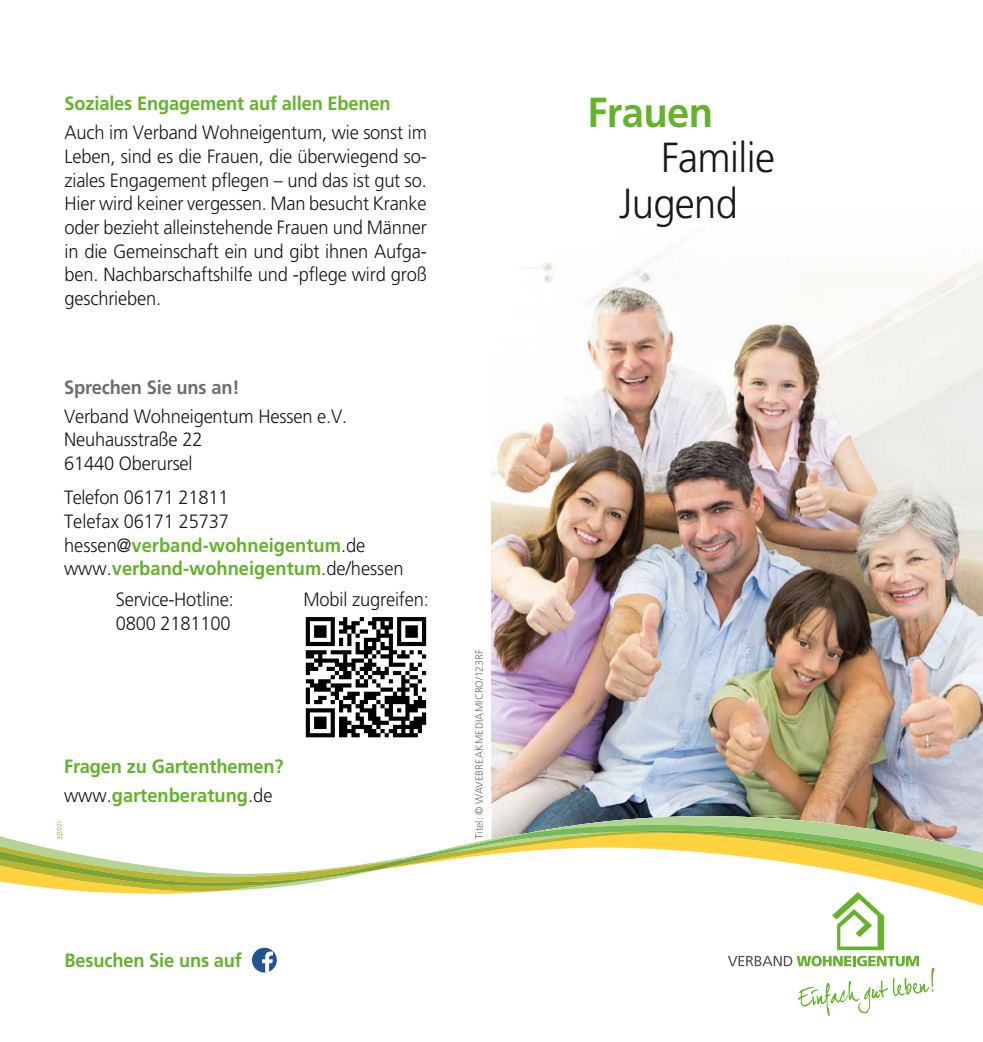
<style>
.page{position:relative;width:983px;height:1042px;background:#fff}
.page>*{position:absolute;margin:0;border:0;box-sizing:border-box;transform-origin:0 0}
.t1{font:300 42px/45.5px "Frutiger LT Std";letter-spacing:-.015em;color:#191918;scale:.95 1}
.t2{font:700 42px "Frutiger LT Std";letter-spacing:-.015em;color:#64b32b;scale:.95 1}
.t3{font:300 19.25px/23.6px "Frutiger LT Std";letter-spacing:-.01em;color:#191918;scale:.95 1}
.t4{font:700 19.25px/28.5px "Frutiger LT Std";letter-spacing:-.01em;color:#64b32b;scale:.95 1}
.t5{font:700 19.25px "Frutiger LT Std";letter-spacing:-.01em;color:#6e6e6d;scale:.95 1}
.t6{font:300 10.5px "Frutiger LT Std";letter-spacing:.015em;color:#6e6e6d}
.t7{font:300 7px "Frutiger LT Std";color:#64b32b;scale:.95 1}
.s1{font-weight:700;color:#64b32b}
.s2{font-weight:300;color:#191918}
</style>
<div class="page">
<img style="left:491px;top:262px;width:307px;height:553px">
<img style="left:798px;top:259px;width:184px;height:556px">
<svg style="left:305px;top:617px;width:122px;height:121px"></svg>
<svg style="left:306px;top:617px;width:120px;height:120px"></svg>
<svg style="left:0;top:816px;width:982px;height:199px"></svg>
<p class="t4" style="left:64px;top:89px;width:345px">Soziales Engagement auf allen Ebenen</p>
<p class="t3" style="left:64px;top:121px;width:383px;text-align:justify">Auch im Verband Wohneigentum, wie sonst im Leben, sind es die Frauen, die überwiegend so&shy;ziales Engagement pflegen – und das ist gut so.<br>Hier wird keiner vergessen. Man besucht Kranke oder bezieht alleinstehende Frauen und Männer in die Gemeinschaft ein und gibt ihnen Aufga&shy;ben. Nachbarschaftshilfe und -pflege wird groß geschrieben.</p>
<p class="t5" style="left:64px;top:376px;width:186px">Sprechen Sie uns an!</p>
<p class="t3" style="left:64px;top:404px;width:299px">Verband Wohneigentum Hessen e.V.<br>Neuhausstraße 22<br>61440 Oberursel</p>
<p class="t3" style="left:64px;top:486px;width:359px">Telefon 06171 21811<br>Telefax 06171 25737 hessen@<span class="s1">verband-wohneigentum</span>.de www.<span class="s1">verband-wohneigentum</span>.de/hessen</p>
<p class="t3" style="left:116px;top:588px;width:126px">Service-Hotline:</p>
<p class="t3" style="left:303px;top:588px;width:133px">Mobil zugreifen:</p>
<p class="t3" style="left:116px;top:611px;width:122px">0800 2181100</p>
<p class="t4" style="left:64px;top:752px;width:233px">Fragen zu Gartenthemen? <span class="s2">www.</span>gartenberatung<span class="s2">.de</span></p>
<p class="t7" style="left:56px;top:840px;width:23px;rotate:-90deg">3/2021</p>
<p class="t4" style="left:64px;top:946px;width:188px">Besuchen Sie uns auf</p>
<p class="t6" style="left:473px;top:839px;width:192px;rotate:-90deg">Titel: © WAVEBREAKMEDIAMICRO/123RF</p>
<h1 class="t2" style="left:587px;top:87px;width:134px">Frauen</h1>
<h1 class="t1" style="left:619px;top:136px;width:166px;text-indent:42px">Familie<br>Jugend</h1>
</div>
